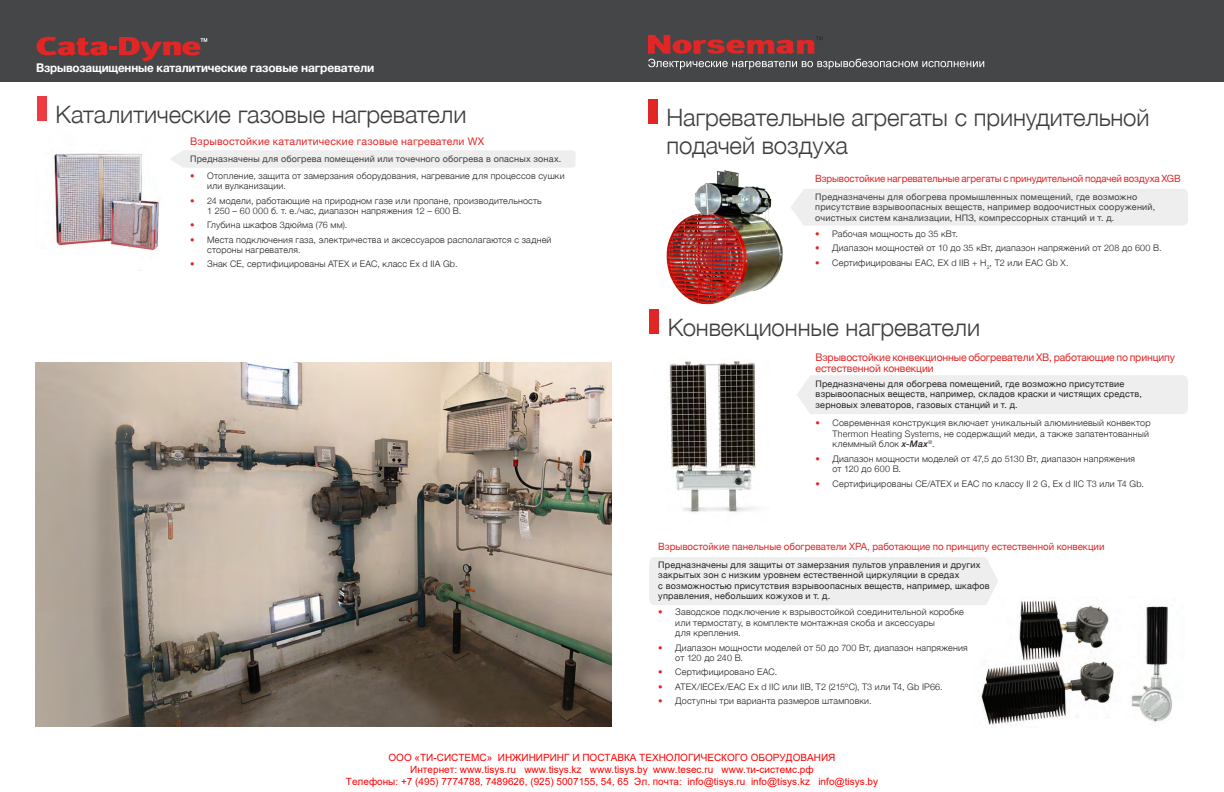
<style>
.page{position:relative;width:1224px;height:792px;background:#fff}
.page>*{position:absolute;margin:0;border:0;box-sizing:border-box;transform-origin:0 0}
.t1{font:300 24px/28.8px "Helvetica Neue";letter-spacing:-.005em;color:#3e3e3f}
.roman_text{font:700 12px "Helvetica Neue";letter-spacing:-.015em;color:#fff}
.product_name{font:10.5px/10.5px "Helvetica Neue";letter-spacing:-.01em;color:#e22525}
.product_name-2{font:10.5px "Helvetica Neue";letter-spacing:.02em;color:#e22525}
.t2{font:10px/12px "Arial";color:#f00;text-align:center}
.product_name-3{font:10px "Helvetica Neue";letter-spacing:-.005em;color:#e22525}
.t3{font:300 9px/10.5px "Helvetica Neue";letter-spacing:.02em;color:#231f20}
.Designed_For{font:9px/10.5px "Helvetica Neue";letter-spacing:.025em;color:#3e3e3f}
.Designed_For-2{font:9px/10.5px "Helvetica Neue";letter-spacing:.025em;color:#231f20}
.product_name-4{font:9px/10.5px "Helvetica Neue";letter-spacing:.025em;color:#231f20}
.s1{color:#e22525}
.s2{font-weight:500;font-style:italic}
</style>
<div class="page">
<div style="left:0;top:0;width:612px;height:82px;background:#454647"></div>
<div style="left:612px;top:0;width:612px;height:82px;background:#454647"></div>
<div style="left:791px;top:189px;width:397px;height:37px;background:#eeeeef"></div>
<div style="left:648px;top:99px;width:9px;height:25px;background:#e22525"></div>
<img style="left:666px;top:171px;width:116px;height:134px">
<img style="left:981px;top:599px;width:191px;height:126px">
<div style="left:649px;top:557px;width:349px;height:48px;background:#eeeeef"></div>
<div style="left:797px;top:375px;width:391px;height:39px;background:#eeeeef"></div>
<div style="left:649px;top:309px;width:10px;height:24px;background:#e22525"></div>
<img style="left:669px;top:361px;width:88px;height:152px">
<svg style="left:648px;top:35px;width:336px;height:34px"></svg>
<img style="left:52px;top:153px;width:108px;height:118px">
<div style="left:170px;top:150px;width:405px;height:18px;background:#eeeeef"></div>
<div style="left:37px;top:96px;width:9px;height:25px;background:#ee3a41"></div>
<img style="left:36px;top:362px;width:576px;height:365px">
<svg style="left:37px;top:37px;width:170px;height:24px"></svg>
<p class="roman_text" style="left:36px;top:58px;width:340px">Взрывозащищенные каталитические газовые нагреватели</p>
<p class="t1" style="left:56px;top:98px;width:412px">Каталитические газовые нагреватели</p>
<p class="product_name-2" style="left:190px;top:134px;width:296px">Взрывостойкие каталитические газовые нагреватели WX</p>
<p class="Designed_For" style="left:190px;top:155px;width:373px">Предназначены для обогрева помещений или точечного обогрева в опасных зонах.</p>
<p class="t3" style="left:207px;top:170px;width:359px;text-indent:-17px"><span class="s1">•</span> Отопление, защита от замерзания оборудования, нагревание для процессов сушки или вулканизации.</p>
<p class="t3" style="left:207px;top:194px;width:336px;text-indent:-17px"><span class="s1">•</span> 24 модели, работающие на природном газе или пропане, производительность<br>1 250 – 60 000 б. т. е./час, диапазон напряжения 12 – 600 В.</p>
<p class="t3" style="left:190px;top:219px;width:159px"><span class="s1">•</span> Глубина шкафов 3дюйма (76 мм).</p>
<p class="t3" style="left:207px;top:233px;width:346px;text-indent:-17px"><span class="s1">•</span> Места подключения газа, электричества и аксессуаров располагаются с задней стороны нагревателя.</p>
<p class="t3" style="left:190px;top:258px;width:269px"><span class="s1">•</span> Знак CE, сертифицированы ATEX и EAC, класс Ex d IIA Gb.</p>
<p class="t1" style="left:667px;top:101px;width:485px">Нагревательные агрегаты с принудительной подачей воздуха</p>
<p class="product_name-3" style="left:815px;top:171px;width:367px">Взрывостойкие нагревательные агрегаты с принудительной подачей воздуха XGB</p>
<p class="Designed_For" style="left:815px;top:192px;width:341px">Предназначены для обогрева промышленных помещений, где возможно присутствие взрывоопасных веществ, например водоочистных сооружений, очистных систем канализации, НПЗ, компрессорных станций и т. д.</p>
<p class="t3" style="left:815px;top:228px;width:144px"><span class="s1">•</span> Рабочая мощность до 35 кВт.</p>
<p class="t3" style="left:815px;top:242px;width:348px"><span class="s1">•</span> Диапазон мощностей от 10 до 35 кВт, диапазон напряжений от 208 до 600 В.</p>
<p class="t3" style="left:815px;top:257px;width:255px"><span class="s1">•</span> Сертифицированы EAC, EX d IIB + H<sub>2</sub>, T2 или EAC Gb X.</p>
<p class="t1" style="left:668px;top:311px;width:314px">Конвекционные нагреватели</p>
<p class="product_name" style="left:816px;top:353px;width:361px">Взрывостойкие конвекционные обогреватели XB, работающие по принципу естественной конвекции</p>
<p class="product_name-4" style="left:816px;top:379px;width:328px">Предназначены для обогрева помещений, где возможно присутствие взрывоопасных веществ, например, складов краски и чистящих средств, зерновых элеваторов, газовых станций и т. д.</p>
<p class="t3" style="left:833px;top:417px;width:319px;text-indent:-17px"><span class="s1">•</span> Современная конструкция включает уникальный алюминиевый конвектор<br>Thermon Heating Systems, не содержащий меди, а также запатентованный клеммный блок <span class="s2">x-Max</span><sup>®</sup>.</p>
<p class="t3" style="left:833px;top:453px;width:304px;text-indent:-17px"><span class="s1">•</span> Диапазон мощности моделей от 47,5 до 5130 Вт, диапазон напряжения от 120 до 600 В.</p>
<p class="t3" style="left:816px;top:477px;width:330px"><span class="s1">•</span> Сертифицированы CE/ATEX и EAC по классу II 2 G, Ex d IIC T3 или T4 Gb.</p>
<p class="product_name-3" style="left:658px;top:540px;width:448px">Взрывостойкие панельные обогреватели XPA, работающие по принципу естественной конвекции</p>
<p class="Designed_For-2" style="left:658px;top:560px;width:333px">Предназначены для защиты от замерзания пультов управления и других закрытых зон с низким уровнем естественной циркуляции в средах<br>с возможностью присутствия взрывоопасных веществ, например, шкафов управления, небольших кожухов и т. д.</p>
<p class="t3" style="left:675px;top:606px;width:290px;text-indent:-17px"><span class="s1">•</span> Заводское подключение к взрывостойкой соединительной коробке или термостату, в комплекте монтажная скоба и аксессуары<br>для крепления.</p>
<p class="t3" style="left:675px;top:642px;width:294px;text-indent:-17px"><span class="s1">•</span> Диапазон мощности моделей от 50 до 700 Вт, диапазон напряжения от 120 до 240 В.</p>
<p class="t3" style="left:658px;top:666px;width:120px"><span class="s1">•</span> Сертифицировано EAC.</p>
<p class="t3" style="left:658px;top:681px;width:286px"><span class="s1">•</span> ATEX/IECEx/EAC Ex d IIC или IIB, T2 (215ºC), T3 или T4, Gb IP66.</p>
<p class="t3" style="left:658px;top:695px;width:215px"><span class="s1">•</span> Доступны три варианта размеров штамповки.</p>
<p class="t2" style="left:346px;top:751px;width:534px">ООО «ТИ-СИСТЕМС» ИНЖИНИРИНГ И ПОСТАВКА ТЕХНОЛОГИЧЕСКОГО ОБОРУДОВАНИЯ<br>Интернет: www.tisys.ru www.tisys.kz www.tisys.by www.tesec.ru www.ти-системс.рф<br>Телефоны: +7 (495) 7774788, 7489626, (925) 5007155, 54, 65 Эл. почта: info@tisys.ru info@tisys.kz info@tisys.by</p>
</div>
